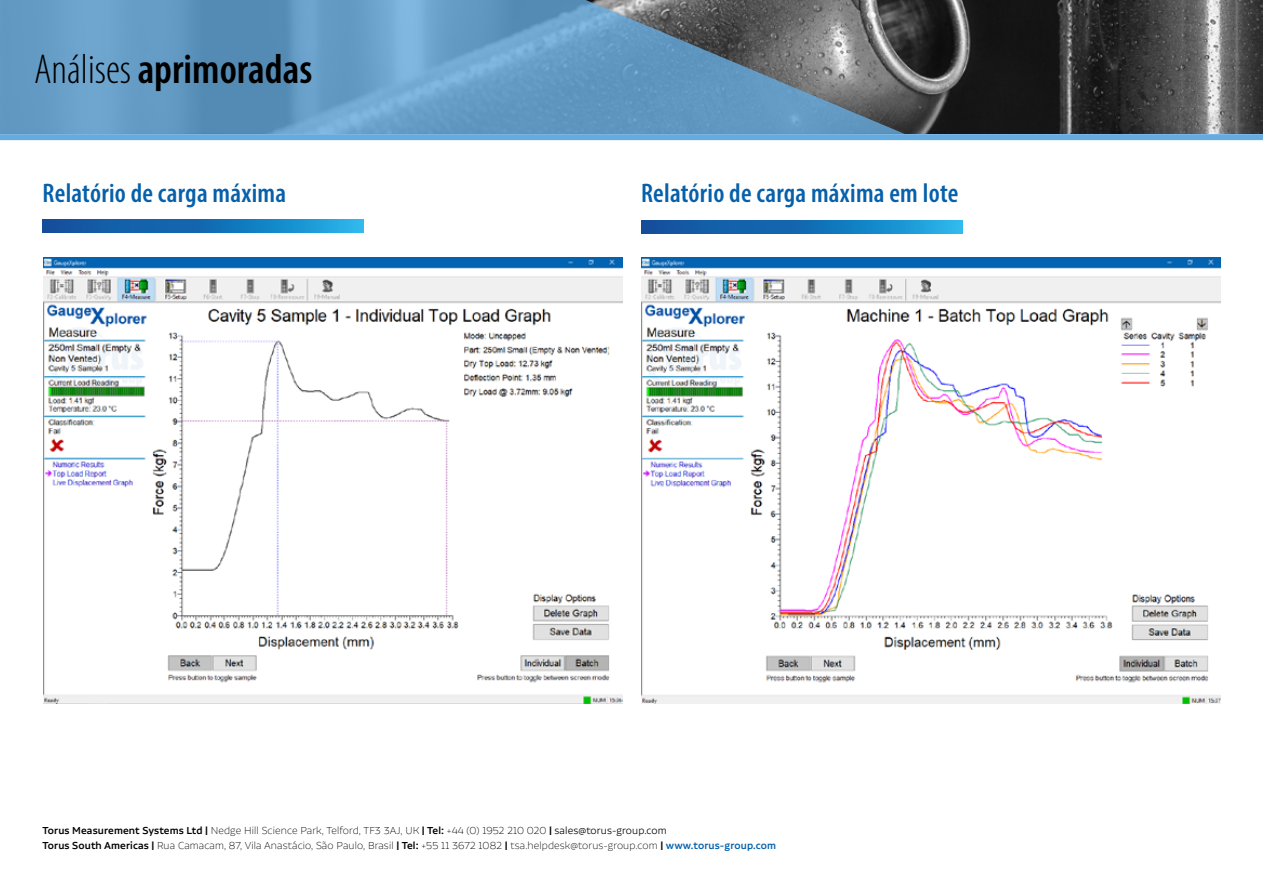
<style>
.page{position:relative;width:1263px;height:893px;background:#fff}
.page>*{position:absolute;margin:0;border:0;box-sizing:border-box;transform-origin:0 0}
.t1{font:600 condensed 42px "Myriad Pro";color:#000}
.t2{font:600 condensed 27px "Myriad Pro";letter-spacing:.01em;color:#0660aa}
.t3{font:200 12px/15px "Alvar Pro";letter-spacing:.01em;color:#000}
.s1{font-weight:300}
.s2{font-weight:500}
.s3{font-weight:500;color:#0660aa}
</style>
<div class="page">
<img style="left:905px;top:0;width:358px;height:134px">
<svg style="left:0;top:0;width:905px;height:134px;fill:#6399c2"></svg>
<div style="left:0;top:134px;width:1263px;height:6px;background:#65abdf"></div>
<svg style="left:43px;top:220px;width:320px;height:13px"></svg>
<img style="left:43px;top:258px;width:579px;height:445px">
<svg style="left:641px;top:220px;width:321px;height:13px"></svg>
<img style="left:641px;top:258px;width:579px;height:445px">
<h1 class="t1" style="left:34px;top:43px;width:280px"><span class="s1">Análises</span> aprimoradas</h1>
<h2 class="t2" style="left:43px;top:176px;width:245px">Relatório de carga máxima</h2>
<h2 class="t2" style="left:641px;top:177px;width:319px">Relatório de carga máxima em lote</h2>
<p class="t3" style="left:43px;top:823px;width:735px"><span class="s2">Torus Measurement Systems Ltd |</span> Nedge Hill Science Park, Telford, TF3 3AJ, UK <span class="s2">| Tel:</span> +44 (0) 1952 210 020 <span class="s2">|</span> <span class="s1">sales@torus-group.com<br></span><span class="s2">Torus South Americas |</span> Rua Camacam, 87, Vila Anastácio, São Paulo, Brasil <span class="s2">| Tel:</span> +55 11 3672 1082 <span class="s2">|</span> tsa.helpdesk@torus-group.com <span class="s2">|</span> <span class="s3">www.torus-group.com</span></p>
</div>
